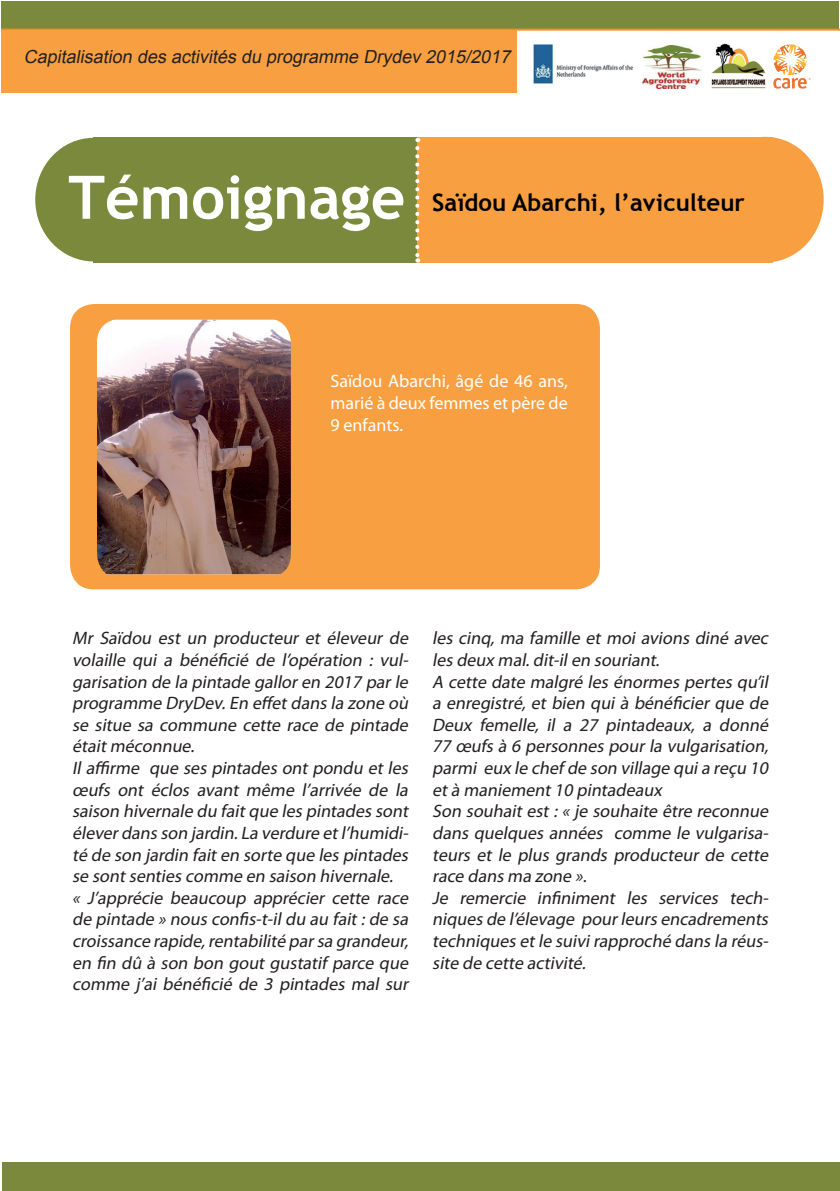
<style>
.page{position:relative;width:840px;height:1191px;background:#fff}
.page>*{position:absolute;margin:0;border:0;box-sizing:border-box;transform-origin:0 0}
.t1{font:700 60px "Trebuchet MS";color:#fff}
.t2{font:700 24px "Trebuchet MS";color:#000}
.t3{font:italic 18px/21.6px "Myriad Pro";color:#231f20}
.t4{font:18px/21.6px "Myriad Pro";color:#fff;text-align:justify}
.t5{font:italic 18px "Arial";color:#231f20}
</style>
<div class="page">
<div style="left:70px;top:304px;width:529px;height:285px;background:#f8a041;border-radius:24px"></div>
<div style="left:94px;top:137px;width:323px;height:125px;background:#7b893c"></div>
<div style="left:417px;top:137px;width:355px;height:125px;background:#f8a041"></div>
<img style="left:642px;top:45px;width:59px;height:43px">
<img style="left:773px;top:45px;width:36px;height:44px">
<div style="left:1px;top:1px;width:837px;height:29px;background:#7b893c"></div>
<hr style="left:1px;top:29px;width:838px;height:2px;background:#ef9029">
<div style="left:1px;top:30px;width:515px;height:63px;background:#f8a041"></div>
<svg style="left:415px;top:148px;width:4px;height:114px"></svg>
<img style="left:711px;top:43px;width:53px;height:46px">
<img style="left:533px;top:45px;width:100px;height:40px">
<div style="left:35px;top:138px;width:117px;height:123px;background:#7b893c;border-radius:50%"></div>
<div style="left:706px;top:137px;width:117px;height:125px;background:#f8a041;border-radius:50%"></div>
<div style="left:2px;top:1162px;width:837px;height:29px;background:#7b893c"></div>
<img style="left:97px;top:319px;width:194px;height:256px">
<p class="t5" style="left:24px;top:45px;width:492px">Capitalisation des activités du programme Drydev 2015/2017</p>
<h1 class="t1" style="left:68px;top:160px;width:338px">Témoignage</h1>
<h2 class="t2" style="left:432px;top:187px;width:314px">Saïdou Abarchi, l’aviculteur</h2>
<p class="t4" style="left:330px;top:370px;width:239px">Saïdou Abarchi, âgé de 46 ans, marié à deux femmes et père de 9 enfants.</p>
<p class="t3" style="left:72px;top:627px;width:341px">Mr Saïdou est un producteur et éleveur de volaille qui a bénéficié de l’opération : vul&shy;garisation de la pintade galloren 2017 parle programme DryDev.En effetdans la zone où se situe sa commune cette race de pintade étaitméconnue.<br>Il affirme que ses pintades ont pondu et les œufs ont éclos avant même l’arrivée de la saison hivernale du faitque les pintades sont éleverdans son jardin.La verdure etl’humidi&shy;té de son jardin faiten sorte que les pintades se sontsenties comme en saison hivernale. « J’apprécie beaucoup apprécier cette race de pintade » nous confis-t-ildu au fait:de sa croissance rapide,rentabilité parsa grandeur, en fin dû à son bon gout gustatif parce que comme j ’ai bénéficié de 3 pintades mal sur</p>
<p class="t3" style="left:432px;top:627px;width:341px">les cinq, ma famille et moi avions diné avec les deux mal.dit-ilen souriant.<br>A cette date malgré les énormes pertes qu’il a enregistré, et bien qui à bénéficier que de Deux femelle, il a 27 pintadeaux, a donné 77 œufs à 6 personnes pourla vulgarisation, parmi eux le chef de son village quia reçu 10 età maniement10 pintadeaux<br>Son souhaitest:« je souhaite être reconnue dans quelques années comme le vulgarisa&shy;teurs et le plus grands producteur de cette race dans ma zone ».<br>Je remercie infiniment les services tech&shy;niques de l’élevage pourleurs encadrements techniques etle suivirapproché dans la réus&shy;site de cette activité.</p>
</div>
